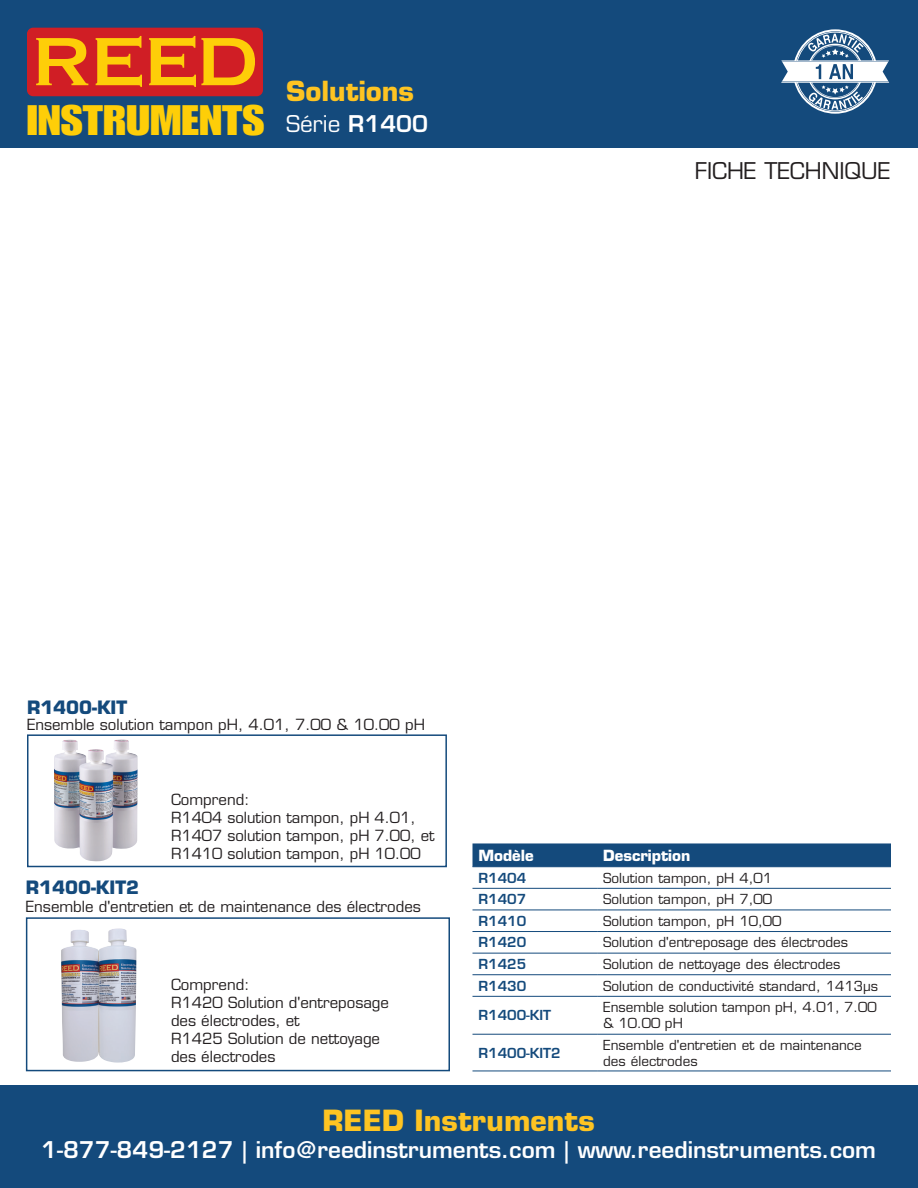
<style>
.page{position:relative;width:918px;height:1188px;background:#fff}
.page>*{position:absolute;margin:0;border:0;box-sizing:border-box;transform-origin:0 0}
.t1{font:41.7px "Impact LT Std";color:#fece08;scale:1.19 1}
.t2{font:700 28.5px "Eurostile LT Std";color:#fec422}
.t3{font:700 27px "Eurostile LT Std";color:#fec422}
.t4{font:600 22.5px "Eurostile LT Std";color:#fff}
.t5{font:22.5px "Eurostile LT Std";color:#231f20}
.t6{font:22.5px "Eurostile LT Std";color:#fff}
.t7{font:700 18px "Eurostile LT Std";color:#144a7c}
.t8{font:15px/18px "Eurostile LT Std";color:#231f20}
.t9{font:700 15px "Eurostile LT Std";color:#fff}
.t10{font:13.5px/16.2px "Eurostile LT Std";color:#231f20}
.t11{font:600 13.5px "Eurostile LT Std";color:#144a7c}
.s1{font-weight:600}
</style>
<div class="page">
<div style="left:0;top:0;width:918px;height:148px;background:#144a7c"></div>
<div style="left:0;top:1085px;width:918px;height:103px;background:#144a7c"></div>
<svg style="left:781px;top:29px;width:108px;height:85px"></svg>
<div style="left:27px;top:28px;width:236px;height:68px;background:#d01e25;border-radius:6px"></div>
<svg style="left:36px;top:38px;width:52px;height:47px"></svg>
<svg style="left:96px;top:36px;width:46px;height:51px"></svg>
<svg style="left:149px;top:36px;width:106px;height:51px"></svg>
<div style="left:472px;top:843px;width:419px;height:23px;background:#144a7c"></div>
<hr style="left:472px;top:866px;width:125px;height:1px;background:#144a7c">
<hr style="left:597px;top:866px;width:294px;height:1px;background:#144a7c">
<hr style="left:472px;top:888px;width:125px;height:1px;background:#144a7c">
<hr style="left:597px;top:888px;width:294px;height:1px;background:#144a7c">
<hr style="left:597px;top:910px;width:294px;height:1px;background:#144a7c">
<hr style="left:597px;top:931px;width:294px;height:1px;background:#144a7c">
<hr style="left:472px;top:910px;width:125px;height:1px;background:#144a7c">
<hr style="left:472px;top:931px;width:125px;height:1px;background:#144a7c">
<hr style="left:472px;top:953px;width:125px;height:1px;background:#144a7c">
<hr style="left:597px;top:953px;width:294px;height:1px;background:#144a7c">
<hr style="left:472px;top:974px;width:125px;height:1px;background:#144a7c">
<hr style="left:597px;top:974px;width:294px;height:1px;background:#144a7c">
<hr style="left:472px;top:996px;width:125px;height:1px;background:#144a7c">
<hr style="left:597px;top:996px;width:294px;height:1px;background:#144a7c">
<hr style="left:472px;top:1034px;width:125px;height:1px;background:#144a7c">
<hr style="left:597px;top:1034px;width:294px;height:1px;background:#144a7c">
<hr style="left:472px;top:1071px;width:125px;height:1px;background:#144a7c">
<hr style="left:597px;top:1071px;width:294px;height:1px;background:#144a7c">
<div style="left:27px;top:734px;width:420px;height:133px;border:2px solid #144a7c"></div>
<div style="left:47px;top:738px;width:99px;height:127px;background:#fff"></div>
<img style="left:54px;top:739px;width:84px;height:122px">
<div style="left:26px;top:917px;width:424px;height:154px;border:2px solid #144a7c"></div>
<img style="left:61px;top:928px;width:75px;height:135px">
<h1 class="t1" style="left:27px;top:96px;width:201px">INSTRUMENTS</h1>
<h3 class="t3" style="left:286px;top:75px;width:130px">Solutions</h3>
<h3 class="t6" style="left:286px;top:110px;width:143px">Série <span class="s1">R1400</span></h3>
<h3 class="t5" style="left:695px;top:157px;width:197px">FICHE TECHNIQUE</h3>
<p class="t7" style="left:27px;top:696px;width:102px">R1400-KIT</p>
<p class="t8" style="left:27px;top:715px;width:399px">Ensemble solution tampon pH, 4.01, 7.00 &amp; 10.00 pH</p>
<p class="t8" style="left:171px;top:791px;width:265px">Comprend:<br>R1404 solution tampon, pH 4.01,<br>R1407 solution tampon, pH 7.00, et<br>R1410 solution tampon, pH 10.00</p>
<p class="t7" style="left:26px;top:876px;width:115px">R1400-KIT2</p>
<p class="t8" style="left:26px;top:897px;width:397px">Ensemble d'entretien et de maintenance des électrodes</p>
<p class="t8" style="left:171px;top:975px;width:220px">Comprend:<br>R1420 Solution d'entreposage des électrodes, et<br>R1425 Solution de nettoyage des électrodes</p>
<p class="t9" style="left:478px;top:846px;width:57px">Modèle</p>
<p class="t9" style="left:603px;top:846px;width:89px">Description</p>
<p class="t11" style="left:478px;top:869px;width:49px">R1404</p>
<p class="t10" style="left:603px;top:870px;width:170px">Solution tampon, pH 4,01</p>
<p class="t11" style="left:478px;top:891px;width:49px">R1407</p>
<p class="t10" style="left:603px;top:891px;width:170px">Solution tampon, pH 7,00</p>
<p class="t11" style="left:478px;top:912px;width:49px">R1410</p>
<p class="t10" style="left:603px;top:913px;width:180px">Solution tampon, pH 10,00</p>
<p class="t11" style="left:478px;top:934px;width:49px">R1420</p>
<p class="t10" style="left:603px;top:934px;width:246px">Solution d'entreposage des électrodes</p>
<p class="t11" style="left:478px;top:956px;width:49px">R1425</p>
<p class="t10" style="left:603px;top:956px;width:239px">Solution de nettoyage des électrodes</p>
<p class="t11" style="left:478px;top:977px;width:49px">R1430</p>
<p class="t10" style="left:603px;top:978px;width:276px">Solution de conductivité standard, 1413μs</p>
<p class="t11" style="left:478px;top:1007px;width:74px">R1400-KIT</p>
<p class="t10" style="left:603px;top:999px;width:275px">Ensemble solution tampon pH, 4.01, 7.00 &amp; 10.00 pH</p>
<p class="t11" style="left:478px;top:1044px;width:84px">R1400-KIT2</p>
<p class="t10" style="left:603px;top:1037px;width:260px">Ensemble d'entretien et de maintenance des électrodes</p>
<h2 class="t2" style="left:323px;top:1102px;width:274px">REED Instruments</h2>
<h3 class="t4" style="left:41px;top:1135px;width:836px">1-877-849-2127 | info@reedinstruments.com | www.reedinstruments.com</h3>
</div>
